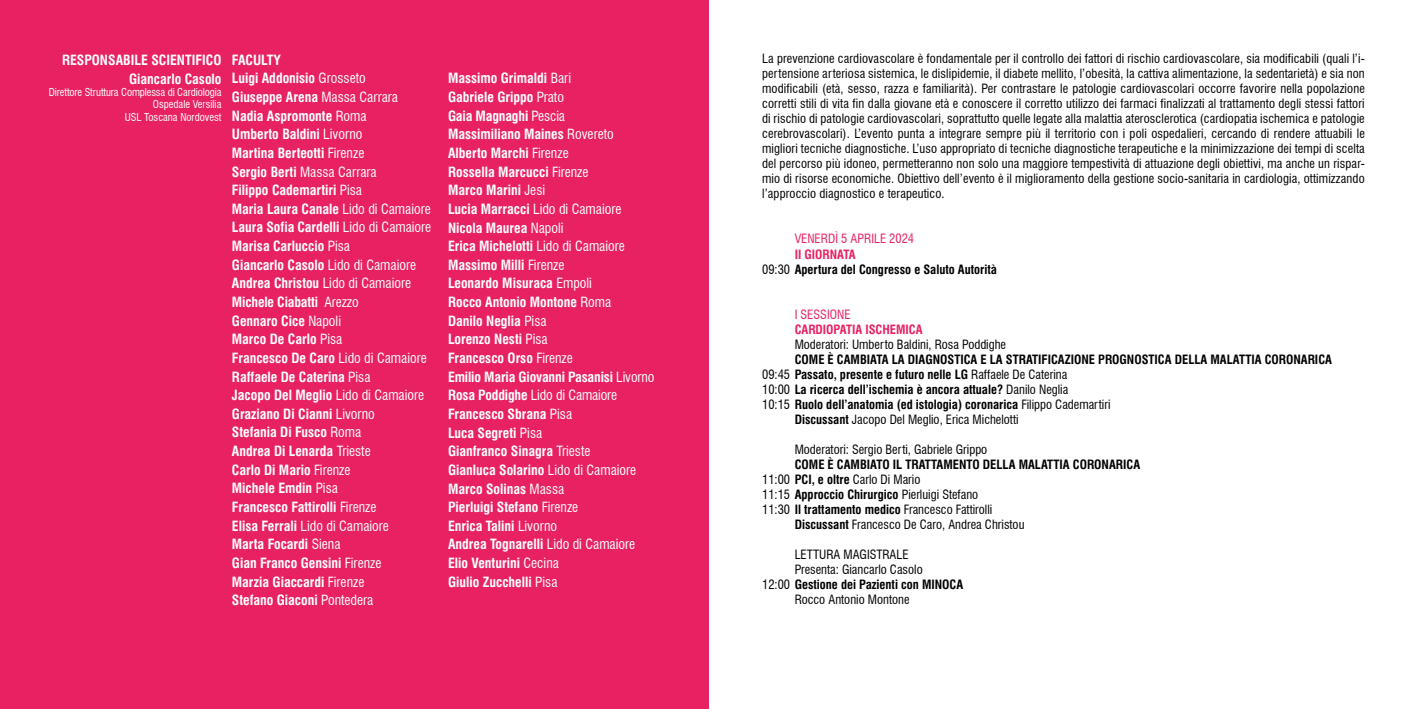
<style>
.page{position:relative;width:1418px;height:709px;background:#fff}
.page>*{position:absolute;margin:0;border:0;box-sizing:border-box;transform-origin:0 0}
.t1{font:700 condensed 13.75px/18.6px "Swiss 721 BT";color:#fff}
.t2{font:condensed 12.5px/15px "Swiss 721 BT";color:#000;text-align:justify}
.t3{font:700 condensed 12.5px/15px "Swiss 721 BT";color:#000}
.t4{font:condensed 12.5px "Swiss 721 BT";color:#e72162}
.t5{font:700 condensed 12.5px "Swiss 721 BT";color:#e72162}
.t6{font:condensed 10.62px/12.5px "Swiss 721 BT";letter-spacing:-.01em;color:#fff;text-align:right}
.s1{font-weight:400}
.s2{color:#e72162}
.s3{font-weight:700}
</style>
<div class="page">
<div style="left:0;top:0;width:709px;height:709px;background:#e72162"></div>
<p class="t1" style="left:62px;top:51px;width:161px;text-align:right">RESPONSABILE SCIENTIFICO<br>Giancarlo Casolo</p>
<p class="t6" style="left:49px;top:86px;width:174px">Direttore Struttura Complessa di Cardiologia<br>Ospedale Versilia<br>USL Toscana Nordovest</p>
<p class="t1" style="left:232px;top:50px;width:201px">FACULTY<br>Luigi Addonisio <span class="s1">Grosseto<br></span>Giuseppe Arena <span class="s1">Massa Carrara<br></span>Nadia Aspromonte <span class="s1">Roma<br></span>Umberto Baldini <span class="s1">Livorno<br></span>Martina Berteotti <span class="s1">Firenze<br></span>Sergio Berti <span class="s1">Massa Carrara<br></span>Filippo Cademartiri <span class="s1">Pisa<br></span>Maria Laura Canale <span class="s1">Lido di Camaiore<br></span>Laura Sofia Cardelli <span class="s1">Lido di Camaiore<br></span>Marisa Carluccio <span class="s1">Pisa<br></span>Giancarlo Casolo <span class="s1">Lido di Camaiore<br></span>Andrea Christou <span class="s1">Lido di Camaiore<br></span>Michele Ciabatti <span class="s1">Arezzo<br></span>Gennaro Cice <span class="s1">Napoli<br></span>Marco De Carlo <span class="s1">Pisa<br></span>Francesco De Caro <span class="s1">Lido di Camaiore<br></span>Raffaele De Caterina <span class="s1">Pisa<br></span>Jacopo Del Meglio <span class="s1">Lido di Camaiore<br></span>Graziano Di Cianni <span class="s1">Livorno<br></span>Stefania Di Fusco <span class="s1">Roma<br></span>Andrea Di Lenarda <span class="s1">Trieste<br></span>Carlo Di Mario <span class="s1">Firenze<br></span>Michele Emdin <span class="s1">Pisa<br></span>Francesco Fattirolli <span class="s1">Firenze<br></span>Elisa Ferrali <span class="s1">Lido di Camaiore<br></span>Marta Focardi <span class="s1">Siena<br></span>Gian Franco Gensini <span class="s1">Firenze<br></span>Marzia Giaccardi <span class="s1">Firenze<br></span>Stefano Giaconi <span class="s1">Pontedera</span></p>
<p class="t1" style="left:448px;top:69px;width:208px">Massimo Grimaldi <span class="s1">Bari<br></span>Gabriele Grippo <span class="s1">Prato<br></span>Gaia Magnaghi <span class="s1">Pescia<br></span>Massimiliano Maines <span class="s1">Rovereto<br></span>Alberto Marchi <span class="s1">Firenze<br></span>Rossella Marcucci <span class="s1">Firenze<br></span>Marco Marini <span class="s1">Jesi<br></span>Lucia Marracci <span class="s1">Lido di Camaiore<br></span>Nicola Maurea <span class="s1">Napoli<br></span>Erica Michelotti <span class="s1">Lido di Camaiore<br></span>Massimo Milli <span class="s1">Firenze<br></span>Leonardo Misuraca <span class="s1">Empoli<br></span>Rocco Antonio Montone <span class="s1">Roma<br></span>Danilo Neglia <span class="s1">Pisa<br></span>Lorenzo Nesti <span class="s1">Pisa<br></span>Francesco Orso <span class="s1">Firenze<br></span>Emilio Maria Giovanni Pasanisi <span class="s1">Livorno<br></span>Rosa Poddighe <span class="s1">Lido di Camaiore<br></span>Francesco Sbrana <span class="s1">Pisa<br></span>Luca Segreti <span class="s1">Pisa<br></span>Gianfranco Sinagra <span class="s1">Trieste<br></span>Gianluca Solarino <span class="s1">Lido di Camaiore<br></span>Marco Solinas <span class="s1">Massa<br></span>Pierluigi Stefano <span class="s1">Firenze<br></span>Enrica Talini <span class="s1">Livorno<br></span>Andrea Tognarelli <span class="s1">Lido di Camaiore<br></span>Elio Venturini <span class="s1">Cecina<br></span>Giulio Zucchelli <span class="s1">Pisa</span></p>
<p class="t2" style="left:762px;top:51px;width:604px">La prevenzione cardiovascolare è fondamentale per il controllo dei fattori di rischio cardiovascolare, sia modificabili (quali l’i&shy;pertensione arteriosa sistemica, le dislipidemie, il diabete mellito, l’obesità, la cattiva alimentazione, la sedentarietà) e sia non modificabili (età, sesso, razza e familiarità). Per contrastare le patologie cardiovascolari occorre favorire nella popolazione corretti stili di vita fin dalla giovane età e conoscere il corretto utilizzo dei farmaci finalizzati al trattamento degli stessi fattori di rischio di patologie cardiovascolari, soprattutto quelle legate alla malattia aterosclerotica (cardiopatia ischemica e patologie cerebrovascolari). L’evento punta a integrare sempre più il territorio con i poli ospedalieri, cercando di rendere attuabili le migliori tecniche diagnostiche. L’uso appropriato di tecniche diagnostiche terapeutiche e la minimizzazione dei tempi di scelta del percorso più idoneo, permetteranno non solo una maggiore tempestività di attuazione degli obiettivi, ma anche un rispar&shy;mio di risorse economiche. Obiettivo dell’evento è il miglioramento della gestione socio-sanitaria in cardiologia, ottimizzando l’approccio diagnostico e terapeutico.</p>
<p class="t4" style="left:794px;top:231px;width:121px">VENERDÌ 5 APRILE 2024</p>
<p class="t3" style="left:762px;top:247px;width:236px;text-indent:32px"><span class="s2">II GIORNATA<br></span><span class="s1">09:30</span> Apertura del Congresso e Saluto Autorità</p>
<p class="t4" style="left:794px;top:307px;width:57px">I SESSIONE</p>
<p class="t5" style="left:794px;top:322px;width:129px">CARDIOPATIA ISCHEMICA</p>
<p class="t2" style="left:794px;top:337px;width:213px">Moderatori: Umberto Baldini, Rosa Poddighe</p>
<p class="t3" style="left:794px;top:352px;width:539px">COME È CAMBIATA LA DIAGNOSTICA E LA STRATIFICAZIONE PROGNOSTICA DELLA MALATTIA CORONARICA</p>
<p class="t3" style="left:762px;top:367px;width:306px"><span class="s1">09:45</span> Passato, presente e futuro nelle LG <span class="s1">Raffaele De Caterina</span></p>
<p class="t3" style="left:762px;top:382px;width:308px"><span class="s1">10:00</span> La ricerca dell’ischemia è ancora attuale? <span class="s1">Danilo Neglia</span></p>
<p class="t3" style="left:762px;top:397px;width:350px"><span class="s1">10:15</span> Ruolo dell’anatomia (ed istologia) coronarica <span class="s1">Filippo Cademartiri</span></p>
<p class="t2" style="left:794px;top:412px;width:225px"><span class="s3">Discussant</span> Jacopo Del Meglio, Erica Michelotti</p>
<p class="t2" style="left:794px;top:442px;width:194px">Moderatori: Sergio Berti, Gabriele Grippo</p>
<p class="t3" style="left:794px;top:457px;width:347px">COME È CAMBIATO IL TRATTAMENTO DELLA MALATTIA CORONARICA</p>
<p class="t2" style="left:762px;top:472px;width:160px">11:00 <span class="s3">PCI, e oltre</span> Carlo Di Mario</p>
<p class="t2" style="left:762px;top:487px;width:218px">11:15 <span class="s3">Approccio Chirurgico</span> Pierluigi Stefano</p>
<p class="t2" style="left:762px;top:502px;width:232px">11:30 <span class="s3">Il trattamento medico</span> Francesco Fattirolli</p>
<p class="t2" style="left:794px;top:517px;width:231px"><span class="s3">Discussant</span> Francesco De Caro, Andrea Christou</p>
<p class="t2" style="left:794px;top:547px;width:115px">LETTURA MAGISTRALE</p>
<p class="t2" style="left:794px;top:562px;width:129px">Presenta: Giancarlo Casolo</p>
<p class="t3" style="left:762px;top:577px;width:203px"><span class="s1">12:00</span> Gestione dei Pazienti con MINOCA</p>
<p class="t2" style="left:794px;top:592px;width:116px">Rocco Antonio Montone</p>
</div>
